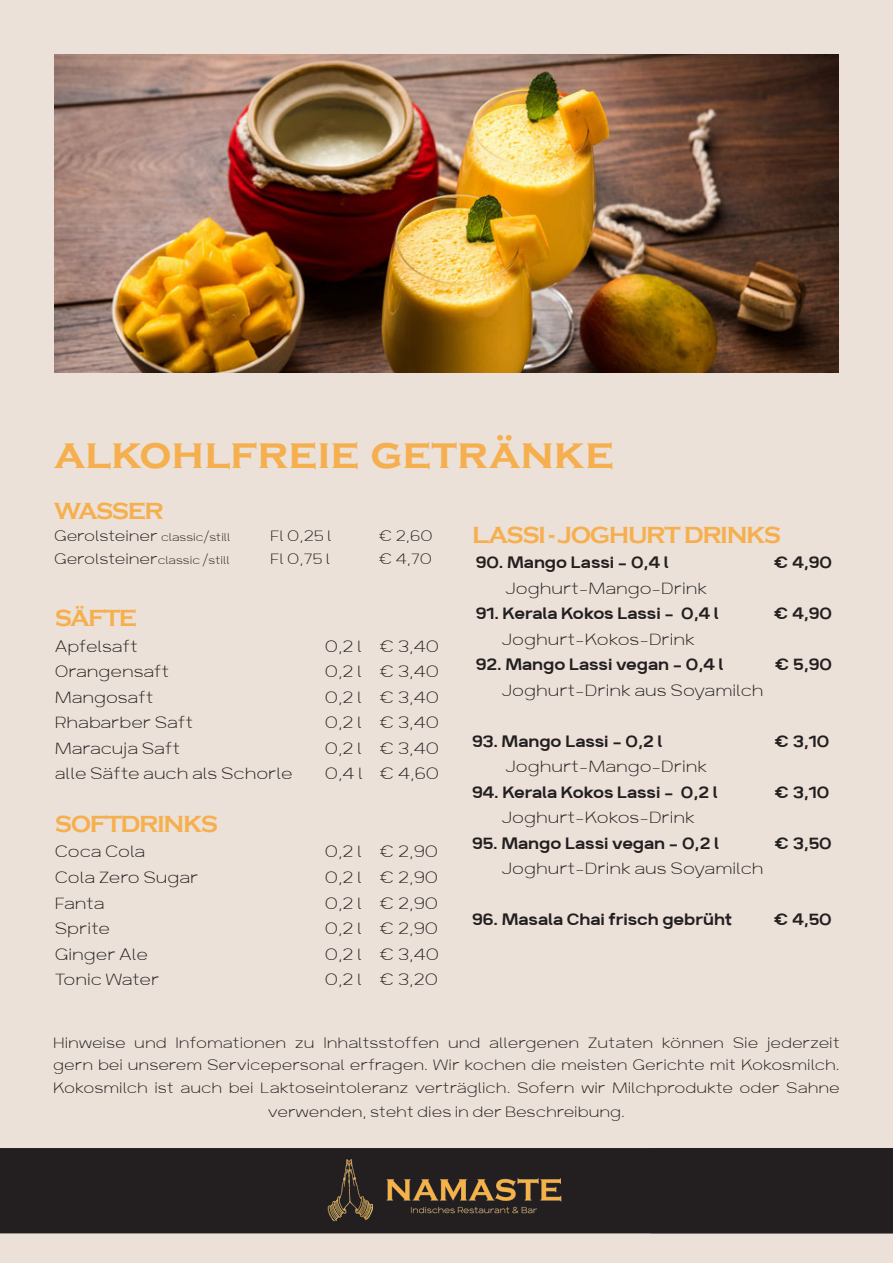
<style>
.page{position:relative;width:893px;height:1263px;background:#ebe1d8}
.page>*{position:absolute;margin:0;border:0;box-sizing:border-box;transform-origin:0 0}
.t1{font:700 45px "Copperplate Gothic";color:#f6af4e}
.t2{font:700 24px "Copperplate Gothic";letter-spacing:-.06em;color:#f6af4e}
.t3{font:100 19.5px "Breul Grotesk A";color:#231f20}
.t4{font:300 19.5px "Breul Grotesk A";color:#231f20}
.t5{font:100 18px/23px "Breul Grotesk A";color:#231f20;text-align:center}
.t6{font:100 13.5px "Breul Grotesk A";color:#231f20}
.s1{font-size:18px}
</style>
<div class="page">
<img style="left:54px;top:54px;width:785px;height:319px">
<div style="left:0;top:1148px;width:893px;height:85px;background:#231f20"></div>
<img style="left:297px;top:1154px;width:299px;height:74px">
<p class="t1" style="left:54px;top:428px;width:561px">alkohlfreie getränke</p>
<p class="t2" style="left:54px;top:498px;width:111px">WASSER</p>
<p class="t6" style="left:54px;top:529px;width:178px"><span class="s1">Gerolsteiner</span> classic/still</p>
<p class="t5" style="left:270px;top:524px;width:63px">Fl 0,25 l</p>
<p class="t5" style="left:378px;top:524px;width:56px">€ 2,60</p>
<p class="t6" style="left:54px;top:552px;width:177px"><span class="s1">Gerolsteiner</span>classic /still</p>
<p class="t5" style="left:270px;top:547px;width:62px">Fl 0,75 l</p>
<p class="t5" style="left:378px;top:547px;width:56px">€ 4,70</p>
<p class="t2" style="left:55px;top:605px;width:84px">SÄFTE</p>
<p class="t3" style="left:55px;top:635px;width:85px">Apfelsaft</p>
<p class="t3" style="left:325px;top:635px;width:116px">0,2 l € 3,40</p>
<p class="t3" style="left:55px;top:660px;width:116px">Orangensaft</p>
<p class="t3" style="left:325px;top:660px;width:116px">0,2 l € 3,40</p>
<p class="t3" style="left:55px;top:686px;width:100px">Mangosaft</p>
<p class="t3" style="left:325px;top:686px;width:116px">0,2 l € 3,40</p>
<p class="t3" style="left:55px;top:711px;width:140px">Rhabarber Saft</p>
<p class="t3" style="left:325px;top:711px;width:116px">0,2 l € 3,40</p>
<p class="t3" style="left:55px;top:737px;width:127px">Maracuja Saft</p>
<p class="t3" style="left:325px;top:737px;width:116px">0,2 l € 3,40</p>
<p class="t3" style="left:55px;top:762px;width:239px">alle Säfte auch als Schorle</p>
<p class="t3" style="left:325px;top:762px;width:116px">0,4 l € 4,60</p>
<p class="t2" style="left:55px;top:811px;width:165px">SOFTDRINKS</p>
<p class="t3" style="left:55px;top:840px;width:92px">Coca Cola</p>
<p class="t3" style="left:325px;top:840px;width:115px">0,2 l € 2,90</p>
<p class="t3" style="left:55px;top:866px;width:145px">Cola Zero Sugar</p>
<p class="t3" style="left:325px;top:866px;width:115px">0,2 l € 2,90</p>
<p class="t3" style="left:55px;top:891px;width:51px">Fanta</p>
<p class="t3" style="left:325px;top:891px;width:115px">0,2 l € 2,90</p>
<p class="t3" style="left:55px;top:917px;width:57px">Sprite</p>
<p class="t3" style="left:325px;top:917px;width:115px">0,2 l € 2,90</p>
<p class="t3" style="left:55px;top:942px;width:94px">Ginger Ale</p>
<p class="t3" style="left:325px;top:942px;width:116px">0,2 l € 3,40</p>
<p class="t3" style="left:55px;top:968px;width:106px">Tonic Water</p>
<p class="t3" style="left:325px;top:968px;width:115px">0,2 l € 3,20</p>
<p class="t2" style="left:472px;top:521px;width:311px">LASSI - JOGHURT DRINKS</p>
<p class="t4" style="left:476px;top:550px;width:195px">90. Mango Lassi - 0,4 l</p>
<p class="t4" style="left:774px;top:550px;width:60px">€ 4,90</p>
<p class="t3" style="left:505px;top:577px;width:204px">Joghurt-Mango-Drink</p>
<p class="t4" style="left:476px;top:601px;width:245px">91. Kerala Kokos Lassi - 0,4 l</p>
<p class="t4" style="left:774px;top:601px;width:60px">€ 4,90</p>
<p class="t3" style="left:501px;top:628px;width:195px">Joghurt-Kokos-Drink</p>
<p class="t4" style="left:476px;top:652px;width:249px">92. Mango Lassi vegan - 0,4 l</p>
<p class="t4" style="left:774px;top:652px;width:59px">€ 5,90</p>
<p class="t3" style="left:501px;top:679px;width:264px">Joghurt-Drink aus Soyamilch</p>
<p class="t4" style="left:472px;top:729px;width:192px">93. Mango Lassi - 0,2 l</p>
<p class="t4" style="left:774px;top:729px;width:57px">€ 3,10</p>
<p class="t3" style="left:505px;top:755px;width:204px">Joghurt-Mango-Drink</p>
<p class="t4" style="left:472px;top:780px;width:247px">94. Kerala Kokos Lassi - 0,2 l</p>
<p class="t4" style="left:774px;top:780px;width:57px">€ 3,10</p>
<p class="t3" style="left:501px;top:806px;width:195px">Joghurt-Kokos-Drink</p>
<p class="t4" style="left:472px;top:831px;width:248px">95. Mango Lassi vegan - 0,2 l</p>
<p class="t4" style="left:774px;top:831px;width:59px">€ 3,50</p>
<p class="t3" style="left:501px;top:857px;width:264px">Joghurt-Drink aus Soyamilch</p>
<p class="t4" style="left:472px;top:907px;width:262px">96. Masala Chai frisch gebrüht</p>
<p class="t4" style="left:774px;top:907px;width:60px">€ 4,50</p>
<p class="t5" style="left:53px;top:1031px;width:788px">Hinweise und Infomationen zu Inhaltsstoffen und allergenen Zutaten können Sie jederzeit gern bei unserem Servicepersonal erfragen. Wir kochen die meisten Gerichte mit Kokosmilch.<br>Kokosmilch ist auch bei Laktoseintoleranz verträglich. Sofern wir Milchprodukte oder Sahne verwenden, steht dies in der Beschreibung.</p>
</div>
